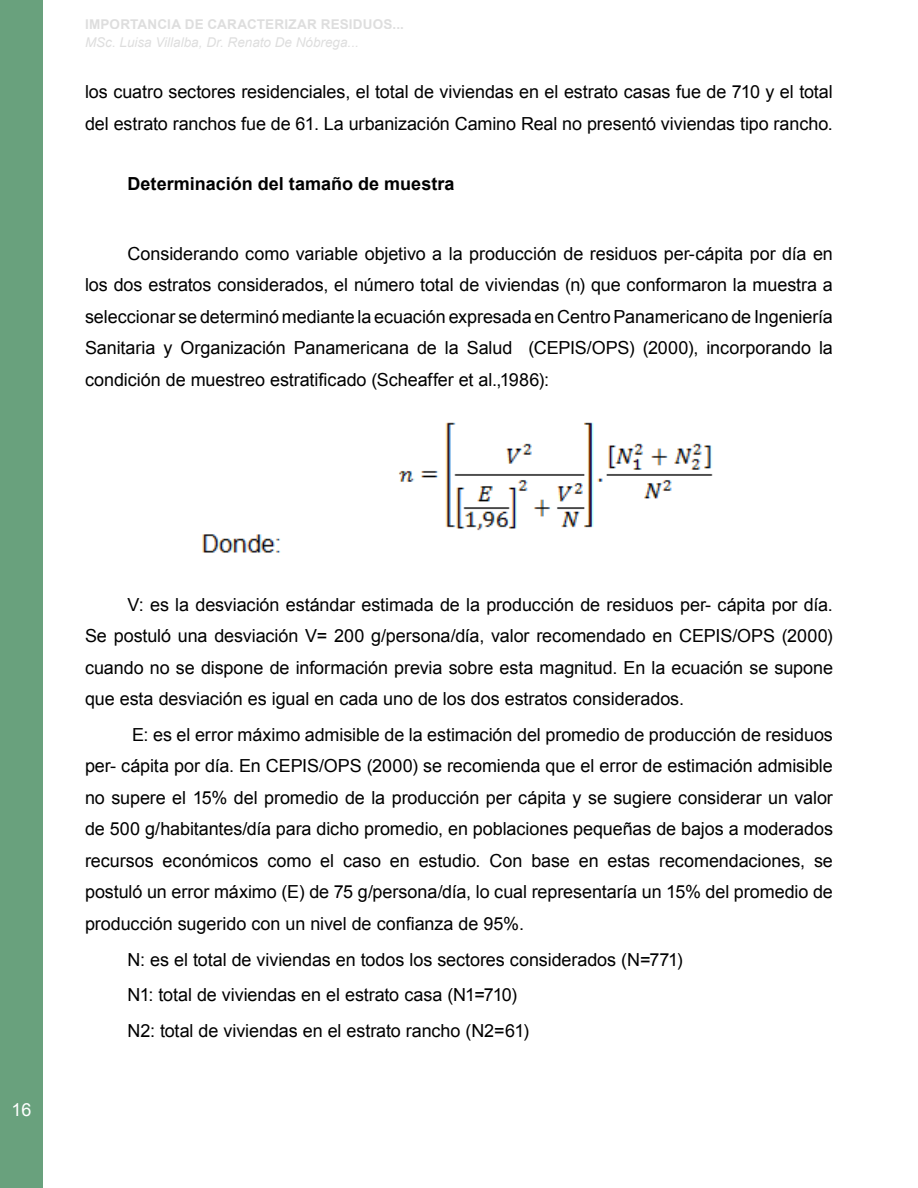
<style>
.page{position:relative;width:918px;height:1188px;background:#fff}
.page>*{position:absolute;margin:0;border:0;box-sizing:border-box;transform-origin:0 0}
.t1{font:18px/31.5px "Arial";letter-spacing:-.005em;color:#000;text-align:justify}
.t2{font:700 18px "Arial";color:#000}
.t3{font:18px "Arial";color:#fff}
.t4{font:italic 13.5px "Arial";color:#dadada}
.t5{font:700 13.5px "Arial";letter-spacing:.015em;color:#dadada}
</style>
<div class="page">
<div style="left:0;top:0;width:43px;height:1188px;background:#69a17d"></div>
<img style="left:202px;top:422px;width:511px;height:131px">
<p class="t5" style="left:85px;top:14px;width:320px">IMPORTANCIA DE CARACTERIZAR RESIDUOS...</p>
<p class="t4" style="left:85px;top:34px;width:275px">MSc. Luisa Villalba, Dr. Renato De Nóbrega...</p>
<p class="t1" style="left:85px;top:76px;width:749px">los cuatro sectores residenciales, el total de viviendas en el estrato casas fue de 710 y el total del estrato ranchos fue de 61. La urbanización Camino Real no presentó viviendas tipo rancho.</p>
<p class="t2" style="left:128px;top:171px;width:329px">Determinación del tamaño de muestra</p>
<p class="t1" style="left:85px;top:238px;width:749px;text-indent:43px">Considerando como variable objetivo a la producción de residuos per-cápita por día en los dos estratos considerados, el número total de viviendas (n) que conformaron la muestra a seleccionar se determinó mediante la ecuación expresada en Centro Panamericano de Ingeniería Sanitaria y Organización Panamericana de la Salud (CEPIS/OPS) (2000), incorporando la condición de muestreo estratificado (Scheaffer et al.,1986):</p>
<p class="t3" style="left:11px;top:1097px;width:22px">16</p>
<p class="t1" style="left:85px;top:588px;width:750px;text-indent:43px">V: es la desviación estándar estimada de la producción de residuos per- cápita por día.<br>Se postuló una desviación V= 200 g/persona/día, valor recomendado en CEPIS/OPS (2000) cuando no se dispone de información previa sobre esta magnitud. En la ecuación se supone que esta desviación es igual en cada uno de los dos estratos considerados.</p>
<p class="t1" style="left:85px;top:719px;width:749px;text-indent:47px">E: es el error máximo admisible de la estimación del promedio de producción de residuos per- cápita por día. En CEPIS/OPS (2000) se recomienda que el error de estimación admisible no supere el 15% del promedio de la producción per cápita y se sugiere considerar un valor de 500 g/habitantes/día para dicho promedio, en poblaciones pequeñas de bajos a moderados recursos económicos como el caso en estudio. Con base en estas recomendaciones, se postuló un error máximo (E) de 75 g/persona/día, lo cual representaría un 15% del promedio de producción sugerido con un nivel de confianza de 95%.</p>
<p class="t1" style="left:128px;top:941px;width:557px;line-height:35.7px;text-align:left">N: es el total de viviendas en todos los sectores considerados (N=771)<br>N1: total de viviendas en el estrato casa (N1=710)<br>N2: total de viviendas en el estrato rancho (N2=61)</p>
</div>
